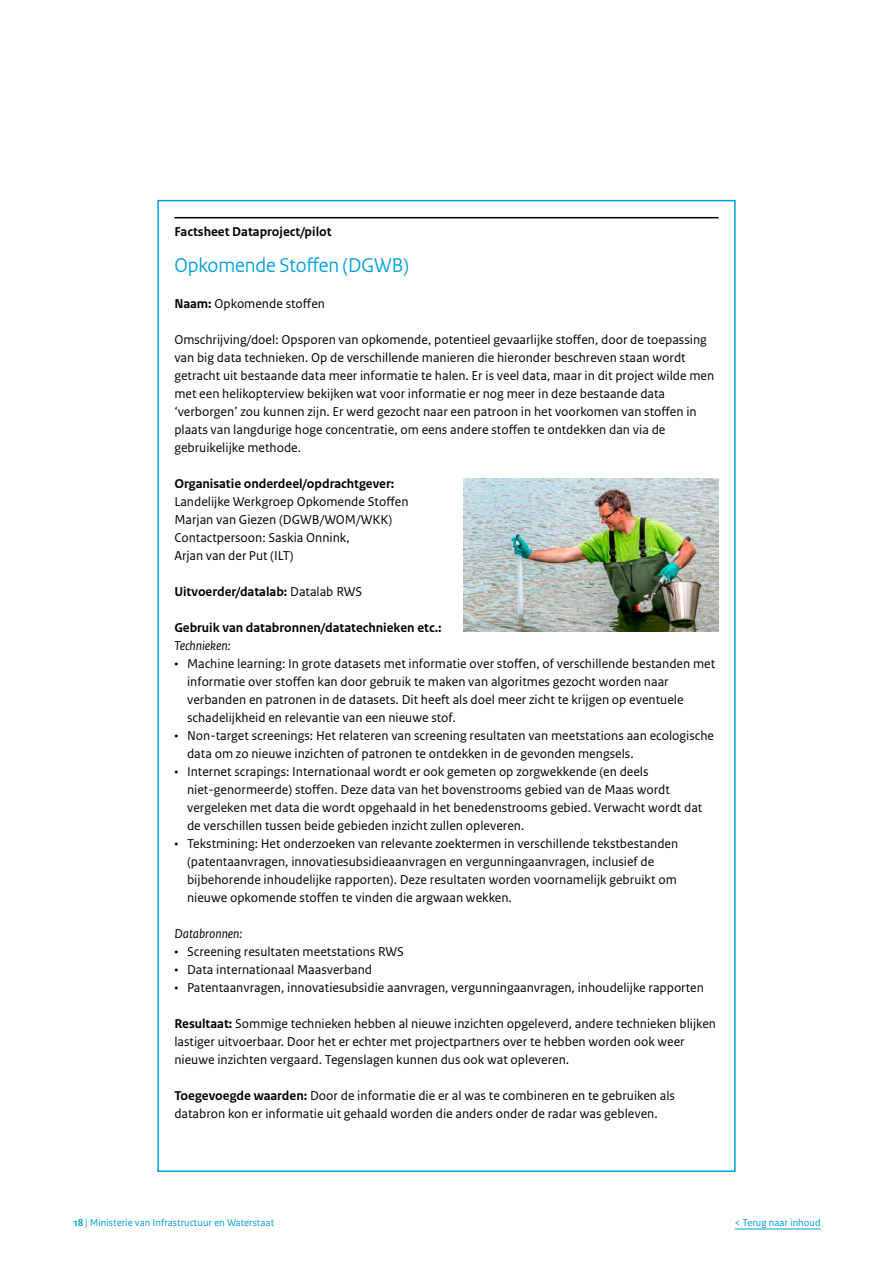
<style>
.page{position:relative;width:893px;height:1263px;background:#fff}
.page>*{position:absolute;margin:0;border:0;box-sizing:border-box;transform-origin:0 0}
._20_RO_Kader_Kop_Cya{font:21px "Rijksoverheid Sans Heading";color:#009ede}
._24_RO_Kader_Broodte{font:13.5px/18px "Rijksoverheid Sans Text";color:#000}
._24_RO_Kader_Broodte-2{font:700 13.5px/18px "Rijksoverheid Sans Text";color:#000}
._22_RO_Kader_Subkop{font:700 13.5px "Rijksoverheid Sans Text";color:#000}
._24_RO_Kader_Broodte-3{font:italic 13.5px "Rijksoverheid Sans Text";color:#000}
.t1{font:10.5px "Rijksoverheid Sans Text";color:#009ede}
.s1{font-weight:700}
.s2{font-weight:400}
</style>
<div class="page">
<hr style="left:174px;top:217px;width:545px;height:1px;background:#000">
<img style="left:463px;top:479px;width:256px;height:153px">
<hr style="left:735px;top:1228px;width:86px;height:1px;background:#009ede">
<p class="_22_RO_Kader_Subkop" style="left:174px;top:224px;width:159px">Factsheet Dataproject/pilot</p>
<p class="_20_RO_Kader_Kop_Cya" style="left:174px;top:253px;width:236px">Opkomende Stoffen (DGWB)</p>
<p class="_24_RO_Kader_Broodte" style="left:174px;top:295px;width:152px"><span class="s1">Naam:</span> Opkomende stoffen</p>
<p class="_24_RO_Kader_Broodte" style="left:174px;top:331px;width:541px">Omschrijving/doel: Opsporen van opkomende, potentieel gevaarlijke stoffen, door de toepassing van big data technieken. Op de verschillende manieren die hieronder beschreven staan wordt getracht uit bestaande data meer informatie te halen. Er is veel data, maar in dit project wilde men met een helikopterview bekijken wat voor informatie er nog meer in deze bestaande data ‘verborgen’ zou kunnen zijn. Er werd gezocht naar een patroon in het voorkomen van stoffen in plaats van langdurige hoge concentratie, om eens andere stoffen te ontdekken dan via de gebruikelijke methode.</p>
<p class="_24_RO_Kader_Broodte-2" style="left:174px;top:475px;width:236px">Organisatie onderdeel/opdrachtgever:<br><span class="s2">Landelijke Werkgroep Opkomende Stoffen</span></p>
<p class="_24_RO_Kader_Broodte" style="left:174px;top:511px;width:220px">Marjan van Giezen (DGWB/WOM/WKK)</p>
<p class="_24_RO_Kader_Broodte" style="left:174px;top:529px;width:177px">Contactpersoon: Saskia Onnink,<br>Arjan van der Put (ILT)</p>
<p class="_24_RO_Kader_Broodte-2" style="left:174px;top:583px;width:189px">Uitvoerder/datalab: <span class="s2">Datalab RWS</span></p>
<p class="_24_RO_Kader_Broodte-2" style="left:174px;top:619px;width:269px">Gebruik van databronnen/datatechnieken etc.:</p>
<p class="_24_RO_Kader_Broodte-3" style="left:174px;top:638px;width:58px">Technieken:</p>
<p class="_24_RO_Kader_Broodte" style="left:187px;top:655px;width:530px;text-indent:-13px">• Machine learning: In grote datasets met informatie over stoffen, of verschillende bestanden met informatie over stoffen kan door gebruik te maken van algoritmes gezocht worden naar verbanden en patronen in de datasets. Dit heeft als doel meer zicht te krijgen op eventuele schadelijkheid en relevantie van een nieuwe stof.</p>
<p class="_24_RO_Kader_Broodte" style="left:187px;top:727px;width:529px;text-indent:-13px">• Non-target screenings: Het relateren van screening resultaten van meetstations aan ecologische data om zo nieuwe inzichten of patronen te ontdekken in de gevonden mengsels.</p>
<p class="_24_RO_Kader_Broodte" style="left:187px;top:763px;width:517px;text-indent:-13px">• Internet scrapings: Internationaal wordt er ook gemeten op zorgwekkende (en deels niet-genormeerde) stoffen. Deze data van het bovenstrooms gebied van de Maas wordt vergeleken met data die wordt opgehaald in het benedenstrooms gebied. Verwacht wordt dat de verschillen tussen beide gebieden inzicht zullen opleveren.</p>
<p class="_24_RO_Kader_Broodte" style="left:187px;top:835px;width:493px;text-indent:-13px">• Tekstmining: Het onderzoeken van relevante zoektermen in verschillende tekstbestanden (patentaanvragen, innovatiesubsidieaanvragen en vergunningaanvragen, inclusief de bijbehorende inhoudelijke rapporten). Deze resultaten worden voornamelijk gebruikt om nieuwe opkomende stoffen te vinden die argwaan wekken.</p>
<p class="_24_RO_Kader_Broodte-3" style="left:174px;top:926px;width:69px">Databronnen:</p>
<p class="_24_RO_Kader_Broodte" style="left:174px;top:943px;width:231px">• Screening resultaten meetstations RWS</p>
<p class="_24_RO_Kader_Broodte" style="left:174px;top:961px;width:199px">• Data internationaal Maasverband</p>
<p class="_24_RO_Kader_Broodte" style="left:174px;top:979px;width:531px">• Patentaanvragen, innovatiesubsidie aanvragen, vergunningaanvragen, inhoudelijke rapporten</p>
<p class="_24_RO_Kader_Broodte" style="left:174px;top:1015px;width:543px"><span class="s1">Resultaat:</span> Sommige technieken hebben al nieuwe inzichten opgeleverd, andere technieken blijken lastiger uitvoerbaar. Door het er echter met projectpartners over te hebben worden ook weer nieuwe inzichten vergaard. Tegenslagen kunnen dus ook wat opleveren.</p>
<p class="_24_RO_Kader_Broodte" style="left:174px;top:1087px;width:502px"><span class="s1">Toegevoegde waarden:</span> Door de informatie die er al was te combineren en te gebruiken als databron kon er informatie uit gehaald worden die anders onder de radar was gebleven.</p>
<p class="t1" style="left:74px;top:1216px;width:202px"><span class="s1">18</span> | Ministerie van Infrastructuur en Waterstaat</p>
<p class="t1" style="left:735px;top:1216px;width:87px">&lt; Terug naar inhoud</p>
</div>
